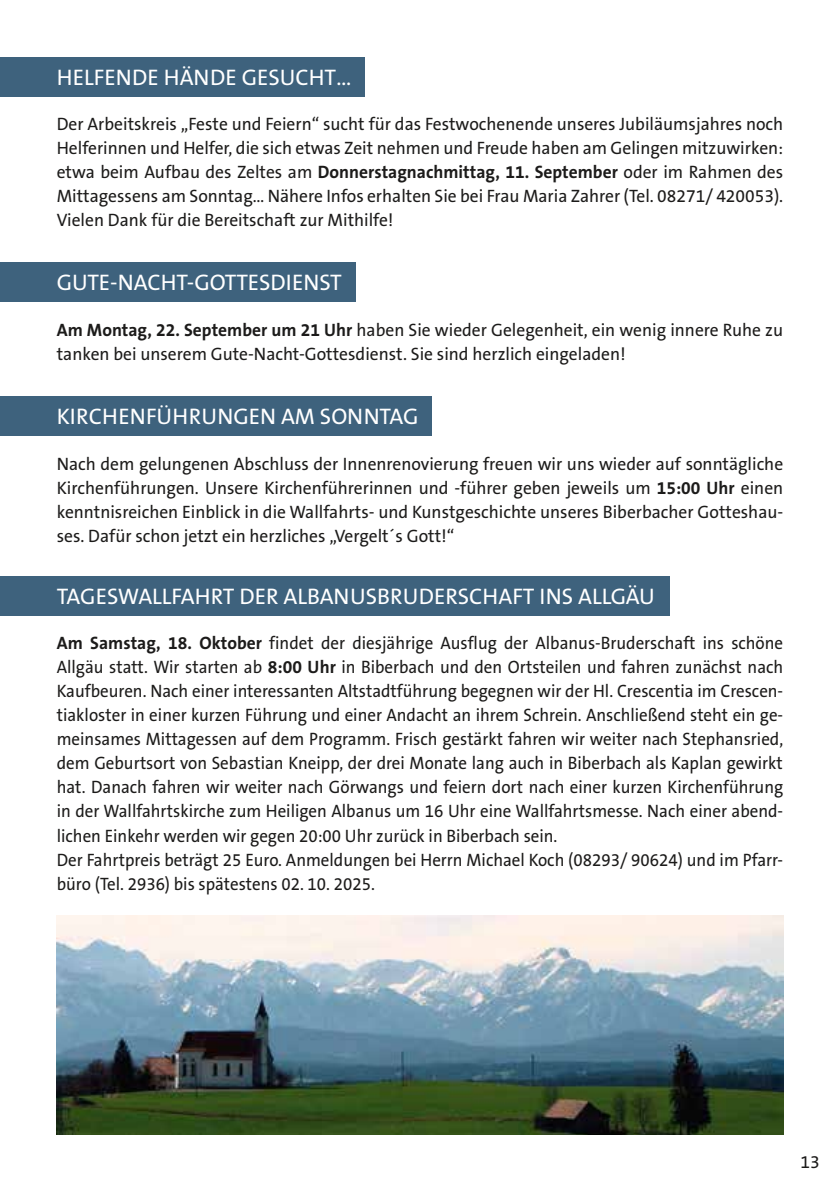
<style>
.page{position:relative;width:840px;height:1191px;background:#fff}
.page>*{position:absolute;margin:0;border:0;box-sizing:border-box;transform-origin:0 0}
.t1{font:22.6px "The Sans B5 Plain";color:#fff}
.t2{font:18px/24px "The Sans B5 Plain";color:#1c1b1a;scale:.94 1}
.t3{font:18px/24px "The Sans B5 Plain";color:#1c1b1a;text-align:justify}
.s1{font-family:"The Sans B7";font-weight:700}
</style>
<div class="page">
<div style="left:0;top:576px;width:669px;height:39px;background:#3e627d"></div>
<div style="left:0;top:262px;width:355px;height:40px;background:#3e627d"></div>
<div style="left:0;top:396px;width:431px;height:40px;background:#3e627d"></div>
<img style="left:57px;top:915px;width:725px;height:219px">
<div style="left:0;top:57px;width:364px;height:39px;background:#3e627d"></div>
<p class="t1" style="left:57px;top:65px;width:296px">HELFENDE HÄNDE GESUCHT…</p>
<p class="t3" style="left:57px;top:113px;width:727px">Der Arbeitskreis „Feste und Feiern“ sucht für das Festwochenende unseres Jubiläumsjahres noch Helferinnen und Helfer, die sich etwas Zeit nehmen und Freude haben am Gelingen mitzuwirken: etwa beim Aufbau des Zeltes am <span class="s1">Donnerstagnachmittag, 11. September</span> oder im Rahmen des Mittagessens am Sonntag… Nähere Infos erhalten Sie bei Frau Maria Zahrer (Tel. 08271/ 420053).<br>Vielen Dank für die Bereitschaft zur Mithilfe!</p>
<p class="t1" style="left:57px;top:271px;width:286px">GUTE-NACHT-GOTTESDIENST</p>
<p class="t3" style="left:57px;top:318px;width:727px"><span class="s1">Am Montag, 22. September um 21 Uhr</span> haben Sie wieder Gelegenheit, ein wenig innere Ruhe zu tanken bei unserem Gute-Nacht-Gottesdienst. Sie sind herzlich eingeladen!</p>
<p class="t1" style="left:57px;top:405px;width:363px">KIRCHENFÜHRUNGEN AM SONNTAG</p>
<p class="t3" style="left:57px;top:452px;width:727px">Nach dem gelungenen Abschluss der Innenrenovierung freuen wir uns wieder auf sonntägliche Kirchenführungen. Unsere Kirchenführerinnen und -führer geben jeweils um <span class="s1">15:00 Uhr</span> einen kenntnisreichen Einblick in die Wallfahrts- und Kunstgeschichte unseres Biberbacher Gotteshau&shy;ses. Dafür schon jetzt ein herzliches „Vergelt´s Gott!“</p>
<p class="t1" style="left:57px;top:584px;width:599px">TAGESWALLFAHRT DER ALBANUSBRUDERSCHAFT INS ALLGÄU</p>
<p class="t2" style="left:57px;top:632px;width:774px"><span class="s1">Am Samstag, 18. Oktober</span> findet der diesjährige Ausflug der Albanus-Bruderschaft ins schöne Allgäu statt. Wir starten ab <span class="s1">8:00 Uhr</span> in Biberbach und den Ortsteilen und fahren zunächst nach Kaufbeuren. Nach einer interessanten Altstadtführung begegnen wir der Hl. Crescentia im Crescen&shy;tiakloster in einer kurzen Führung und einer Andacht an ihrem Schrein. Anschließend steht ein ge&shy;meinsames Mittagessen auf dem Programm. Frisch gestärkt fahren wir weiter nach Stephansried, dem Geburtsort von Sebastian Kneipp, der drei Monate lang auch in Biberbach als Kaplan gewirkt hat. Danach fahren wir weiter nach Görwangs und feiern dort nach einer kurzen Kirchenführung in der Wallfahrtskirche zum Heiligen Albanus um 16 Uhr eine Wallfahrtsmesse. Nach einer abend&shy;lichen Einkehr werden wir gegen 20:00 Uhr zurück in Biberbach sein.<br>Der Fahrtpreis beträgt 25 Euro. Anmeldungen bei Herrn Michael Koch (08293/ 90624) und im Pfarr&shy;büro (Tel. 2936) bis spätestens 02. 10. 2025.</p>
<p class="t3" style="left:800px;top:1150px;width:21px">13</p>
</div>
